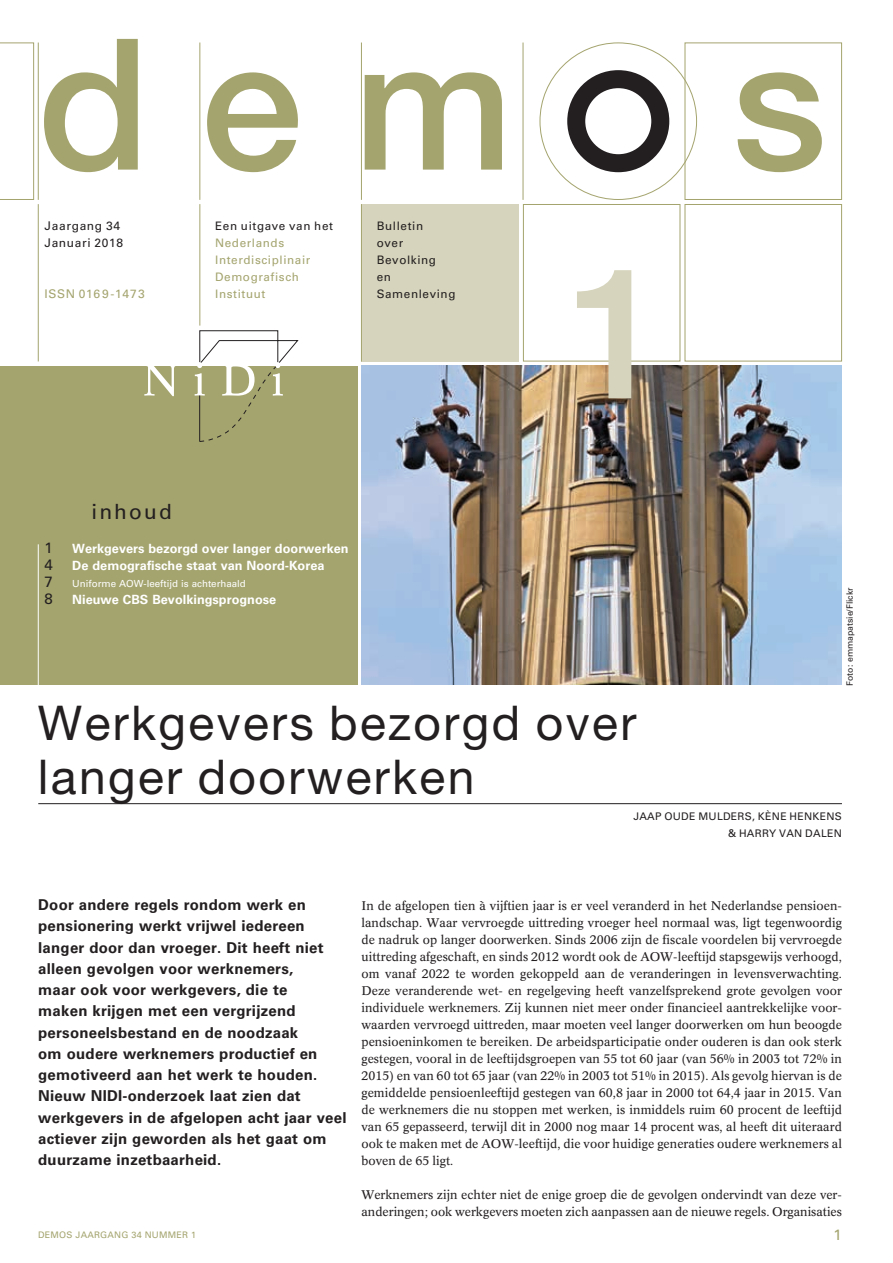
<style>
.page{position:relative;width:893px;height:1263px;background:#fff}
.page>*{position:absolute;margin:0;border:0;box-sizing:border-box;transform-origin:0 0}
.t1{font:500 183px "Helvetica Neue";color:#a4a46f}
.t2{font:500 183px "Helvetica Neue";color:#d6d4bc}
.t3{font:48px/54px "Helvetica Neue";letter-spacing:.05em;color:#231f20}
.t4{font:21px "Univers";letter-spacing:.1em;color:#231f20}
.t5{font:700 15px/21.3px "Univers";letter-spacing:.015em;color:#231f20}
.t6{font:15px "Univers";color:#231f20}
.t7{font:15px "Univers";color:#a4a46f}
.t8{font:700 12.75px "Univers";color:#fff}
.t9{font:12.3px/17px "Concorde BE";color:#231f20;text-align:justify}
.t10{font:12px/17px "Univers";letter-spacing:.05em;color:#231f20}
.t11{font:12px "Univers";letter-spacing:.05em;color:#a4a46f}
.t12{font:11.7px/17px "Univers";letter-spacing:.05em;color:#231f20}
.t13{font:11.7px/17px "Univers";letter-spacing:.05em;color:#a4a46f}
.t14{font:10.5px/17px "Univers";letter-spacing:.025em;color:#231f20;text-align:right}
.t15{font:9.75px "Univers";color:#fff}
.t16{font:9px "Univers";letter-spacing:.02em;color:#a4a46f}
.t17{font:8.7px "Univers";color:#231f20}
</style>
<div class="page">
<svg style="left:0;top:43px;width:34px;height:157px"></svg>
<div style="left:0;top:366px;width:357px;height:319px;background:#a4a46f"></div>
<div style="left:685px;top:43px;width:157px;height:157px;border:1px solid #a4a46f"></div>
<div style="left:361px;top:204px;width:158px;height:157px;background:#d6d4bc"></div>
<div style="left:523px;top:204px;width:157px;height:157px;border:1px solid #a4a46f"></div>
<div style="left:685px;top:204px;width:157px;height:157px;border:1px solid #a4a46f"></div>
<div style="left:567px;top:70px;width:102px;height:102px;border:18px solid #231f20;border-radius:50%"></div>
<hr style="left:38px;top:204px;width:1px;height:157px;background:#a4a46f">
<hr style="left:38px;top:43px;width:1px;height:157px;background:#a4a46f">
<hr style="left:199px;top:204px;width:1px;height:122px;background:#a4a46f">
<hr style="left:361px;top:204px;width:1px;height:157px;background:#a4a46f">
<hr style="left:38px;top:544px;width:1px;height:143px;background:#fff">
<hr style="left:199px;top:43px;width:1px;height:157px;background:#a4a46f">
<hr style="left:361px;top:43px;width:1px;height:157px;background:#a4a46f">
<hr style="left:523px;top:43px;width:1px;height:157px;background:#a4a46f">
<svg style="left:144px;top:366px;width:32px;height:30px"></svg>
<svg style="left:195px;top:330px;width:103px;height:112px"></svg>
<img style="left:361px;top:366px;width:481px;height:319px">
<hr style="left:38px;top:803px;width:804px;height:1px;background:#231f20">
<h1 class="t1" style="left:38px;top:-5px;width:791px">dem s</h1>
<p class="t10" style="left:45px;top:217px;width:80px">Jaargang 34<br>Januari 2018</p>
<p class="t11" style="left:45px;top:286px;width:102px">ISSN 0169-1473</p>
<p class="t12" style="left:215px;top:217px;width:119px">Een uitgave van het</p>
<p class="t13" style="left:215px;top:234px;width:97px">Nederlands<br>Interdisciplinair<br>Demografisch<br>Instituut</p>
<p class="t12" style="left:377px;top:217px;width:80px">Bulletin<br>over<br>Bevolking<br>en<br>Samenleving</p>
<h3 class="t4" style="left:91px;top:499px;width:82px">inhoud</h3>
<p class="t6" style="left:45px;top:539px;width:10px">1</p>
<p class="t8" style="left:72px;top:541px;width:278px">Werkgevers bezorgd over langer doorwerken</p>
<p class="t6" style="left:45px;top:556px;width:10px">4</p>
<p class="t8" style="left:72px;top:558px;width:254px">De demografische staat van Noord-Korea</p>
<p class="t6" style="left:45px;top:573px;width:10px">7</p>
<p class="t15" style="left:72px;top:578px;width:175px">Uniforme AOW-leeftijd is achterhaald</p>
<p class="t6" style="left:45px;top:590px;width:10px">8</p>
<p class="t8" style="left:72px;top:592px;width:206px">Nieuwe CBS Bevolkingsprognose</p>
<h1 class="t2" style="left:567px;top:224px;width:103px">1</h1>
<p class="t17" style="left:844px;top:686px;width:100px;rotate:-90deg">Foto: emmapatsie/Flickr</p>
<h2 class="t3" style="left:38px;top:695px;width:600px">Werkgevers bezorgd over langer doorwerken</h2>
<p class="t14" style="left:633px;top:808px;width:210px">JAAP OUDE MULDERS, KÈNE HENKENS &amp; HARRY VAN DALEN</p>
<p class="t5" style="left:38px;top:894px;width:310px">Door andere regels rondom werk en pensionering werkt vrijwel iedereen langer door dan vroeger. Dit heeft niet alleen gevolgen voor werknemers,<br>maar ook voor werkgevers, die te<br>maken krijgen met een vergrijzend personeelsbestand en de noodzaak<br>om oudere werknemers productief en gemotiveerd aan het werk te houden.<br>Nieuw NIDI-onderzoek laat zien dat werkgevers in de afgelopen acht jaar veel actiever zijn geworden als het gaat om duurzame inzetbaarheid.</p>
<p class="t9" style="left:361px;top:897px;width:482px">In de afgelopen tien à vijftien jaar is er veel veranderd in het Nederlandse pensioen&shy;landschap. Waar vervroegde uittreding vroeger heel normaal was, ligt tegenwoordig de nadruk op langer doorwerken. Sinds 2006 zijn de fiscale voordelen bij vervroegde uittreding afgeschaft, en sinds 2012 wordt ook de AOW-leeftijd stapsgewijs verhoogd, om vanaf 2022 te worden gekoppeld aan de veranderingen in levensverwachting.<br>Deze veranderende wet- en regelgeving heeft vanzelfsprekend grote gevolgen voor individuele werknemers. Zij kunnen niet meer onder financieel aantrekkelijke voor&shy;waarden vervroegd uittreden, maar moeten veel langer doorwerken om hun beoogde pensioeninkomen te bereiken. De arbeidsparticipatie onder ouderen is dan ook sterk gestegen, vooral in de leeftijdsgroepen van 55 tot 60 jaar (van 56% in 2003 tot 72% in 2015) en van 60 tot 65 jaar (van 22% in 2003 tot 51% in 2015). Als gevolg hiervan is de gemiddelde pensioenleeftijd gestegen van 60,8 jaar in 2000 tot 64,4 jaar in 2015. Van de werknemers die nu stoppen met werken, is inmiddels ruim 60 procent de leeftijd van 65 gepasseerd, terwijl dit in 2000 nog maar 14 procent was, al heeft dit uiteraard ook te maken met de AOW-leeftijd, die voor huidige generaties oudere werknemers al boven de 65 ligt.</p>
<p class="t9" style="left:361px;top:1186px;width:482px">Werknemers zijn echter niet de enige groep die de gevolgen ondervindt van deze ver&shy;anderingen; ook werkgevers moeten zich aanpassen aan de nieuwe regels. Organisaties</p>
<p class="t16" style="left:38px;top:1229px;width:160px">DEMOS JAARGANG 34 NUMMER 1</p>
<p class="t7" style="left:834px;top:1225px;width:10px">1</p>
</div>
